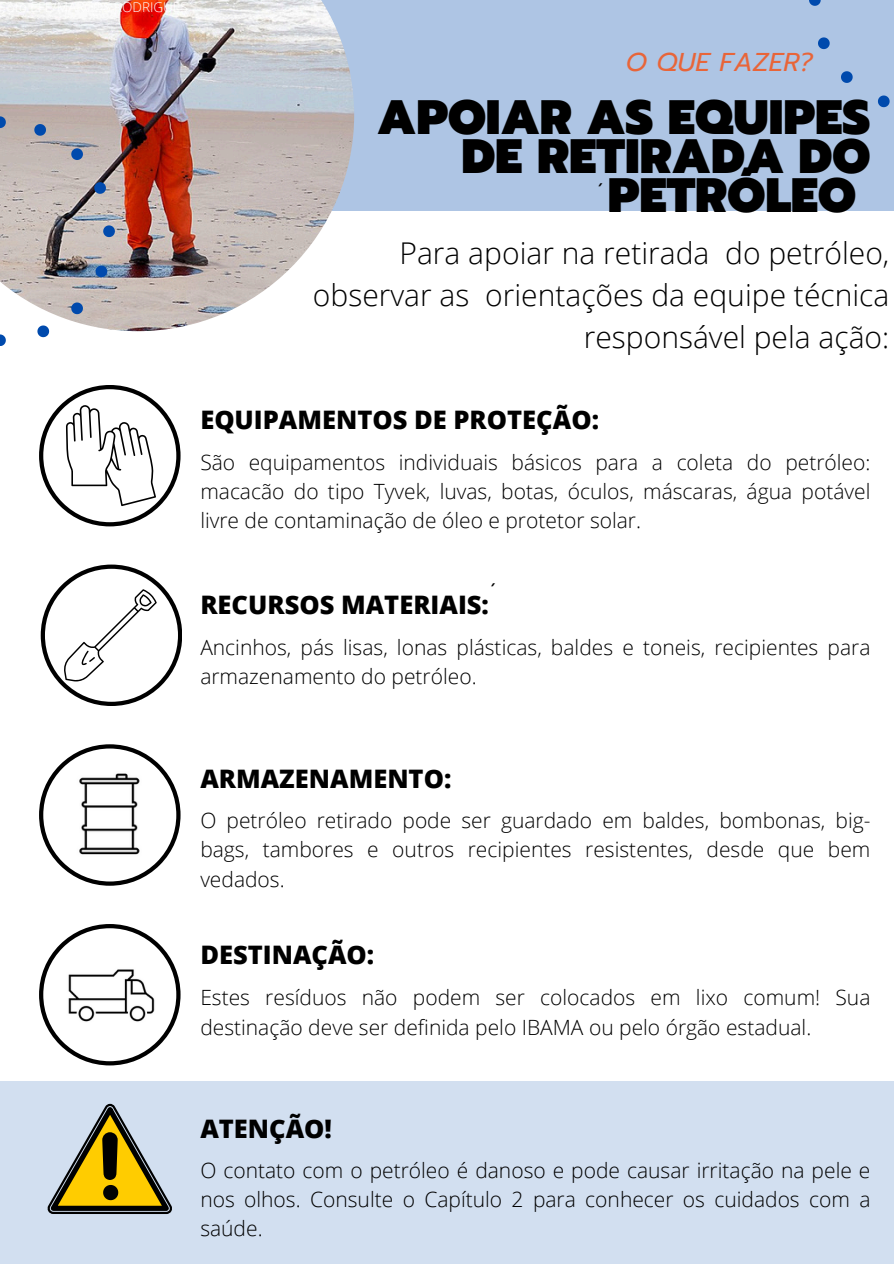
<style>
.page{position:relative;width:894px;height:1264px;background:#fff}
.page>*{position:absolute;margin:0;border:0;box-sizing:border-box;transform-origin:0 0}
.t1{font:900 48px "Prompt";color:#000}
.t2{font:300 30px/41.7px "Open Sans";color:#000;text-align:right}
.t3{font:italic 25.65px "Prompt";color:#e86539}
.t4{font:800 25.5px "Open Sans";color:#000}
.t5{font:300 21px/29.2px "Open Sans";color:#000;text-align:justify}
.t6{font:italic 18px "Prompt";color:#000}
.t7{font:300 13.5px "Open Sans";color:#fff}
</style>
<div class="page">
<div style="left:0;top:0;width:893px;height:210px;background:#aec5e4"></div>
<img style="left:0;top:0;width:354px;height:331px">
<svg style="left:809px;top:0;width:81px;height:108px"></svg>
<svg style="left:0;top:116px;width:115px;height:230px"></svg>
<div style="left:0;top:1081px;width:893px;height:182px;background:#d2dff0"></div>
<svg style="left:47px;top:1103px;width:125px;height:110px"></svg>
<svg style="left:41px;top:564px;width:141px;height:142px"></svg>
<svg style="left:39px;top:385px;width:141px;height:141px"></svg>
<svg style="left:39px;top:744px;width:141px;height:141px"></svg>
<svg style="left:39px;top:924px;width:141px;height:141px"></svg>
<p class="t7" style="left:0;top:-2px;width:189px">Foto EFE/MARCOS RODRIGUES</p>
<p class="t3" style="left:625px;top:43px;width:188px">O QUE FAZER?</p>
<p class="t1" style="left:377px;top:81px;width:494px">APOIAR AS EQUIPES</p>
<p class="t1" style="left:461px;top:121px;width:410px">DE RETIRADA DO</p>
<p class="t1" style="left:607px;top:160px;width:250px">PETRÓLEO</p>
<h5 class="t6" style="left:596px;top:177px;width:6px">´</h5>
<p class="t2" style="left:313px;top:232px;width:577px">Para apoiar na retirada do petróleo, observar as orientações da equipe técnica responsável pela ação:</p>
<p class="t4" style="left:200px;top:402px;width:400px">EQUIPAMENTOS DE PROTEÇÃO:</p>
<h3 class="t5" style="left:200px;top:447px;width:671px">São equipamentos individuais básicos para a coleta do petróleo: macacão do tipo Tyvek, luvas, botas, óculos, máscaras, água potável livre de contaminação de óleo e protetor solar.</h3>
<h5 class="t6" style="left:489px;top:577px;width:6px">´</h5>
<h1 class="t4" style="left:200px;top:586px;width:290px">RECURSOS MATERIAIS:</h1>
<h3 class="t5" style="left:200px;top:632px;width:671px">Ancinhos, pás lisas, lonas plásticas, baldes e toneis, recipientes para armazenamento do petróleo.</h3>
<h4 class="t4" style="left:200px;top:760px;width:252px">ARMAZENAMENTO:</h4>
<h3 class="t5" style="left:200px;top:805px;width:671px">O petróleo retirado pode ser guardado em baldes, bombonas, big&shy;bags, tambores e outros recipientes resistentes, desde que bem vedados.</h3>
<p class="t4" style="left:200px;top:936px;width:175px">DESTINAÇÃO:</p>
<h3 class="t5" style="left:200px;top:982px;width:671px">Estes resíduos não podem ser colocados em lixo comum! Sua destinação deve ser definida pelo IBAMA ou pelo órgão estadual.</h3>
<h2 class="t4" style="left:200px;top:1110px;width:133px">ATENÇÃO!</h2>
<h3 class="t5" style="left:200px;top:1155px;width:671px">O contato com o petróleo é danoso e pode causar irritação na pele e nos olhos. Consulte o Capítulo 2 para conhecer os cuidados com a saúde.</h3>
</div>
